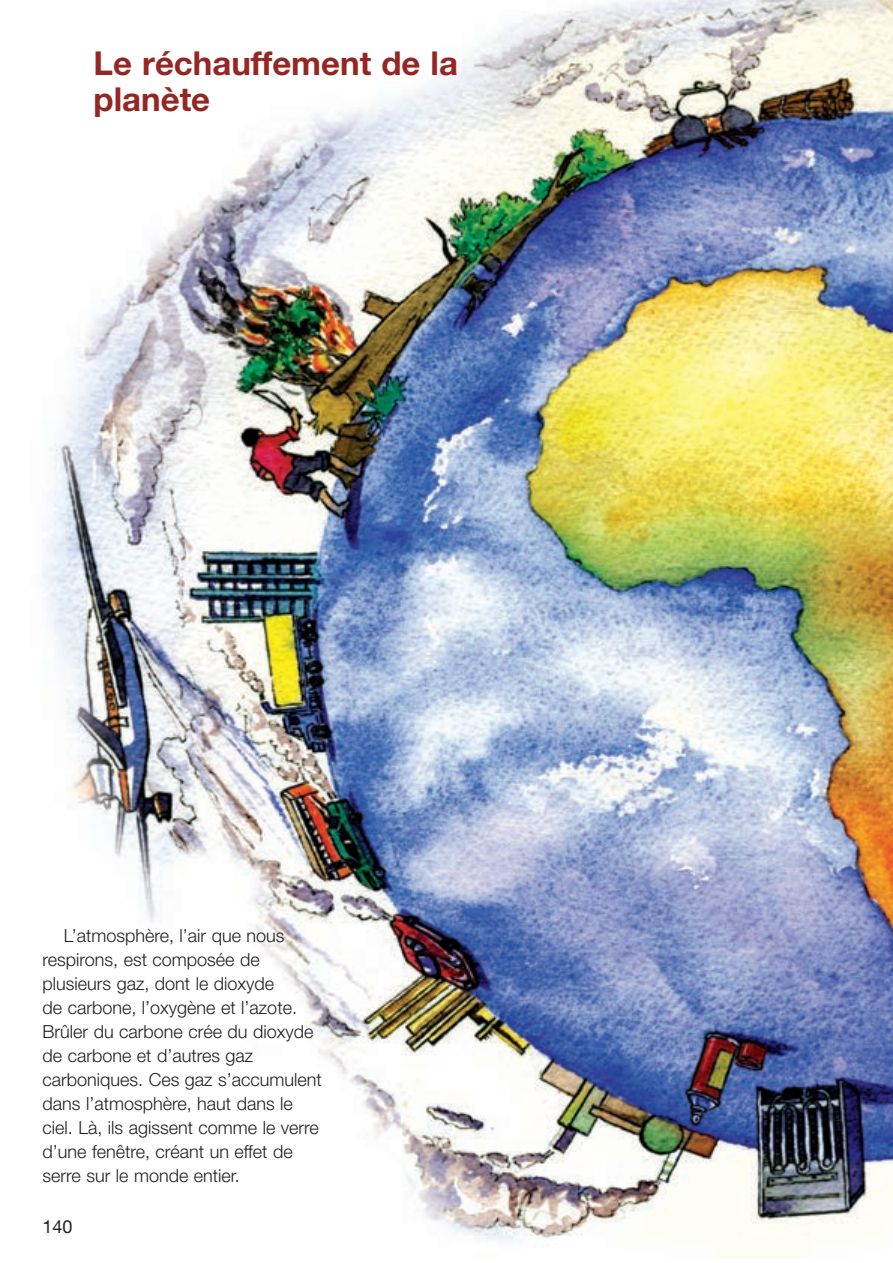
<style>
.page{position:relative;width:893px;height:1263px;background:#fff}
.page>*{position:absolute;margin:0;border:0;box-sizing:border-box;transform-origin:0 0}
.t1{font:700 33px/36px "Helvetica Neue";color:#942723}
.t2{font:300 18px/24px "Helvetica Neue";color:#231f20}
.t3{font:18px "Helvetica Neue";color:#231f20}
</style>
<div class="page">
<img style="left:42px;top:0;width:851px;height:1243px">
<h1 class="t1" style="left:94px;top:48px;width:366px">Le réchauffement de la planète</h1>
<p class="t2" style="left:43px;top:925px;width:281px;text-indent:21px">L’atmosphère, l’air que nous respirons, est composée de plusieurs gaz, dont le dioxyde<br>de carbone, l’oxygène et l’azote.<br>Brûler du carbone crée du dioxyde de carbone et d’autres gaz carboniques. Ces gaz s’accumulent dans l’atmosphère, haut dans le ciel. Là, ils agissent comme le verre d’une fenêtre, créant un effet de serre sur le monde entier.</p>
<p class="t3" style="left:43px;top:1216px;width:32px">140</p>
</div>
